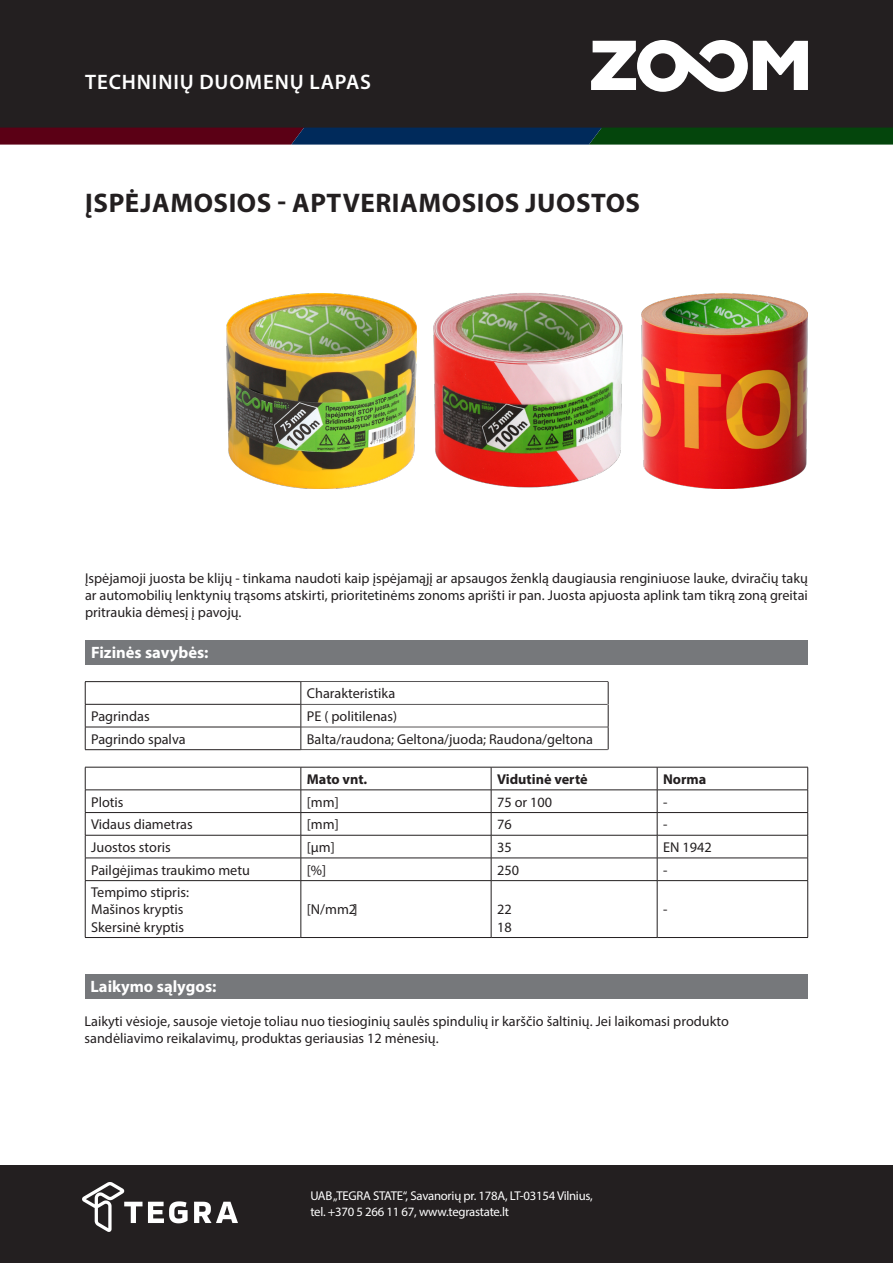
<style>
.page{position:relative;width:893px;height:1263px;background:#fff}
.page>*{position:absolute;margin:0;border:0;box-sizing:border-box;transform-origin:0 0}
.Pavadinimas{font:700 27px "Myriad Pro";letter-spacing:.02em;color:#231f20}
.t1{font:600 21px "Myriad Pro";letter-spacing:.04em;color:#fff}
.Tekstas_paprastas{font:700 16.5px "Myriad Pro";color:#fff}
.Tekstas_paprastas-2{font:14.25px/17.1px "Myriad Pro";color:#231f20;text-align:justify}
.Tekstas_paprastas-3{font:700 14.25px "Myriad Pro";color:#231f20}
.t2{font:12.75px/15.3px "Myriad Pro";letter-spacing:-.02em;color:#fff}
</style>
<div class="page">
<div style="left:0;top:0;width:893px;height:128px;background:#231f20"></div>
<svg style="left:0;top:128px;width:893px;height:17px;background:#252a2e"></svg>
<svg style="left:591px;top:40px;width:217px;height:52px"></svg>
<div style="left:85px;top:640px;width:723px;height:24px;background:#76787b"></div>
<hr style="left:85px;top:681px;width:216px;height:1px;background:#231f20">
<hr style="left:301px;top:681px;width:307px;height:1px;background:#231f20">
<hr style="left:85px;top:704px;width:216px;height:1px;background:#231f20">
<hr style="left:301px;top:704px;width:306px;height:1px;background:#231f20">
<hr style="left:85px;top:727px;width:216px;height:1px;background:#231f20">
<svg style="left:85px;top:682px;width:1px;height:67px"></svg>
<hr style="left:301px;top:727px;width:307px;height:1px;background:#231f20">
<svg style="left:301px;top:682px;width:1px;height:67px"></svg>
<hr style="left:85px;top:749px;width:216px;height:1px;background:#231f20">
<hr style="left:301px;top:749px;width:307px;height:1px;background:#231f20">
<hr style="left:85px;top:767px;width:216px;height:1px;background:#231f20">
<hr style="left:301px;top:767px;width:190px;height:1px;background:#231f20">
<hr style="left:491px;top:767px;width:166px;height:1px;background:#231f20">
<hr style="left:657px;top:767px;width:151px;height:1px;background:#231f20">
<hr style="left:85px;top:790px;width:216px;height:1px;background:#231f20">
<hr style="left:301px;top:790px;width:190px;height:1px;background:#231f20">
<hr style="left:491px;top:790px;width:166px;height:1px;background:#231f20">
<hr style="left:657px;top:790px;width:151px;height:1px;background:#231f20">
<hr style="left:85px;top:812px;width:216px;height:1px;background:#231f20">
<hr style="left:301px;top:812px;width:190px;height:1px;background:#231f20">
<hr style="left:491px;top:812px;width:166px;height:1px;background:#231f20">
<hr style="left:657px;top:812px;width:151px;height:1px;background:#231f20">
<hr style="left:85px;top:835px;width:216px;height:1px;background:#231f20">
<hr style="left:301px;top:835px;width:190px;height:1px;background:#231f20">
<hr style="left:491px;top:835px;width:166px;height:1px;background:#231f20">
<hr style="left:657px;top:835px;width:151px;height:1px;background:#231f20">
<hr style="left:85px;top:858px;width:216px;height:1px;background:#231f20">
<svg style="left:85px;top:767px;width:1px;height:113px"></svg>
<hr style="left:301px;top:858px;width:190px;height:1px;background:#231f20">
<svg style="left:301px;top:767px;width:1px;height:113px"></svg>
<hr style="left:491px;top:858px;width:166px;height:1px;background:#231f20">
<svg style="left:491px;top:767px;width:1px;height:113px"></svg>
<hr style="left:657px;top:858px;width:151px;height:1px;background:#231f20">
<svg style="left:657px;top:767px;width:1px;height:113px"></svg>
<svg style="left:807px;top:767px;width:1px;height:113px"></svg>
<hr style="left:85px;top:880px;width:216px;height:1px;background:#231f20">
<hr style="left:85px;top:881px;width:1px;height:56px;background:#231f20">
<hr style="left:301px;top:880px;width:190px;height:1px;background:#231f20">
<hr style="left:301px;top:881px;width:1px;height:56px;background:#231f20">
<hr style="left:491px;top:880px;width:166px;height:1px;background:#231f20">
<hr style="left:491px;top:881px;width:1px;height:56px;background:#231f20">
<hr style="left:657px;top:880px;width:151px;height:1px;background:#231f20">
<hr style="left:657px;top:881px;width:1px;height:56px;background:#231f20">
<hr style="left:807px;top:881px;width:1px;height:56px;background:#231f20">
<hr style="left:85px;top:937px;width:216px;height:1px;background:#231f20">
<hr style="left:301px;top:937px;width:190px;height:1px;background:#231f20">
<hr style="left:491px;top:937px;width:166px;height:1px;background:#231f20">
<hr style="left:657px;top:937px;width:151px;height:1px;background:#231f20">
<img style="left:226px;top:294px;width:190px;height:194px">
<img style="left:433px;top:293px;width:190px;height:195px">
<img style="left:641px;top:294px;width:167px;height:194px">
<svg style="left:608px;top:682px;width:1px;height:67px"></svg>
<div style="left:85px;top:974px;width:722px;height:24px;background:#76787b"></div>
<div style="left:0;top:1165px;width:893px;height:98px;background:#231f20"></div>
<img style="left:82px;top:1182px;width:155px;height:49px">
<h2 class="t1" style="left:85px;top:69px;width:287px">TECHNINIŲ DUOMENŲ LAPAS</h2>
<p class="Pavadinimas" style="left:85px;top:185px;width:556px">ĮSPĖJAMOSIOS - APTVERIAMOSIOS JUOSTOS</p>
<p class="Tekstas_paprastas-2" style="left:85px;top:569px;width:724px">Įspėjamoji juosta be klijų - tinkama naudoti kaip įspėjamąjį ar apsaugos ženklą daugiausia renginiuose lauke, dviračių takų ar automobilių lenktynių trąsoms atskirti, prioritetinėms zonoms aprišti ir pan. Juosta apjuosta aplink tam tikrą zoną greitai pritraukia dėmesį į pavojų.</p>
<p class="Tekstas_paprastas" style="left:91px;top:642px;width:119px">Fizinės savybės:</p>
<p class="Tekstas_paprastas-2" style="left:307px;top:685px;width:90px">Charakteristika</p>
<p class="Tekstas_paprastas-2" style="left:91px;top:707px;width:60px">Pagrindas</p>
<p class="Tekstas_paprastas-2" style="left:307px;top:707px;width:92px">PE ( politilenas)</p>
<p class="Tekstas_paprastas-2" style="left:91px;top:730px;width:96px">Pagrindo spalva</p>
<p class="Tekstas_paprastas-2" style="left:307px;top:730px;width:288px">Balta/raudona; Geltona/juoda; Raudona/geltona</p>
<p class="Tekstas_paprastas-3" style="left:307px;top:770px;width:62px">Mato vnt.</p>
<p class="Tekstas_paprastas-3" style="left:497px;top:770px;width:92px">Vidutinė vertė</p>
<p class="Tekstas_paprastas-3" style="left:663px;top:770px;width:45px">Norma</p>
<p class="Tekstas_paprastas-2" style="left:91px;top:793px;width:34px">Plotis</p>
<p class="Tekstas_paprastas-2" style="left:307px;top:793px;width:33px">[mm]</p>
<p class="Tekstas_paprastas-2" style="left:497px;top:793px;width:57px">75 or 100</p>
<p class="Tekstas_paprastas-2" style="left:663px;top:793px;width:6px">-</p>
<p class="Tekstas_paprastas-2" style="left:91px;top:816px;width:103px">Vidaus diametras</p>
<p class="Tekstas_paprastas-2" style="left:307px;top:816px;width:33px">[mm]</p>
<p class="Tekstas_paprastas-2" style="left:497px;top:816px;width:16px">76</p>
<p class="Tekstas_paprastas-2" style="left:663px;top:816px;width:6px">-</p>
<p class="Tekstas_paprastas-2" style="left:91px;top:838px;width:81px">Juostos storis</p>
<p class="Tekstas_paprastas-2" style="left:307px;top:838px;width:29px">[µm]</p>
<p class="Tekstas_paprastas-2" style="left:497px;top:838px;width:16px">35</p>
<p class="Tekstas_paprastas-2" style="left:663px;top:838px;width:50px">EN 1942</p>
<p class="Tekstas_paprastas-2" style="left:91px;top:861px;width:160px">Pailgėjimas traukimo metu</p>
<p class="Tekstas_paprastas-2" style="left:307px;top:861px;width:21px">[%]</p>
<p class="Tekstas_paprastas-2" style="left:497px;top:861px;width:23px">250</p>
<p class="Tekstas_paprastas-2" style="left:663px;top:861px;width:6px">-</p>
<p class="Tekstas_paprastas-2" style="left:91px;top:884px;width:99px">Tempimo stipris:</p>
<p class="Tekstas_paprastas-2" style="left:91px;top:901px;width:94px">Mašinos kryptis</p>
<p class="Tekstas_paprastas-2" style="left:91px;top:918px;width:95px">Skersinė kryptis</p>
<p class="Tekstas_paprastas-2" style="left:307px;top:901px;width:52px">[N/mm2]</p>
<p class="Tekstas_paprastas-2" style="left:497px;top:901px;width:16px">22</p>
<p class="Tekstas_paprastas-2" style="left:497px;top:918px;width:16px">18</p>
<p class="Tekstas_paprastas-2" style="left:663px;top:901px;width:6px">-</p>
<p class="Tekstas_paprastas" style="left:91px;top:976px;width:127px">Laikymo sąlygos:</p>
<p class="Tekstas_paprastas-2" style="left:85px;top:1012px;width:646px">Laikyti vėsioje, sausoje vietoje toliau nuo tiesioginių saulės spindulių ir karščio šaltinių. Jei laikomasi produkto sandėliavimo reikalavimų, produktas geriausias 12 mėnesių.</p>
<p class="t2" style="left:310px;top:1188px;width:284px">UAB „TEGRA STATE“, Savanorių pr. 178A, LT-03154 Vilnius, tel. +370 5 266 11 67, www.tegrastate.lt</p>
</div>
